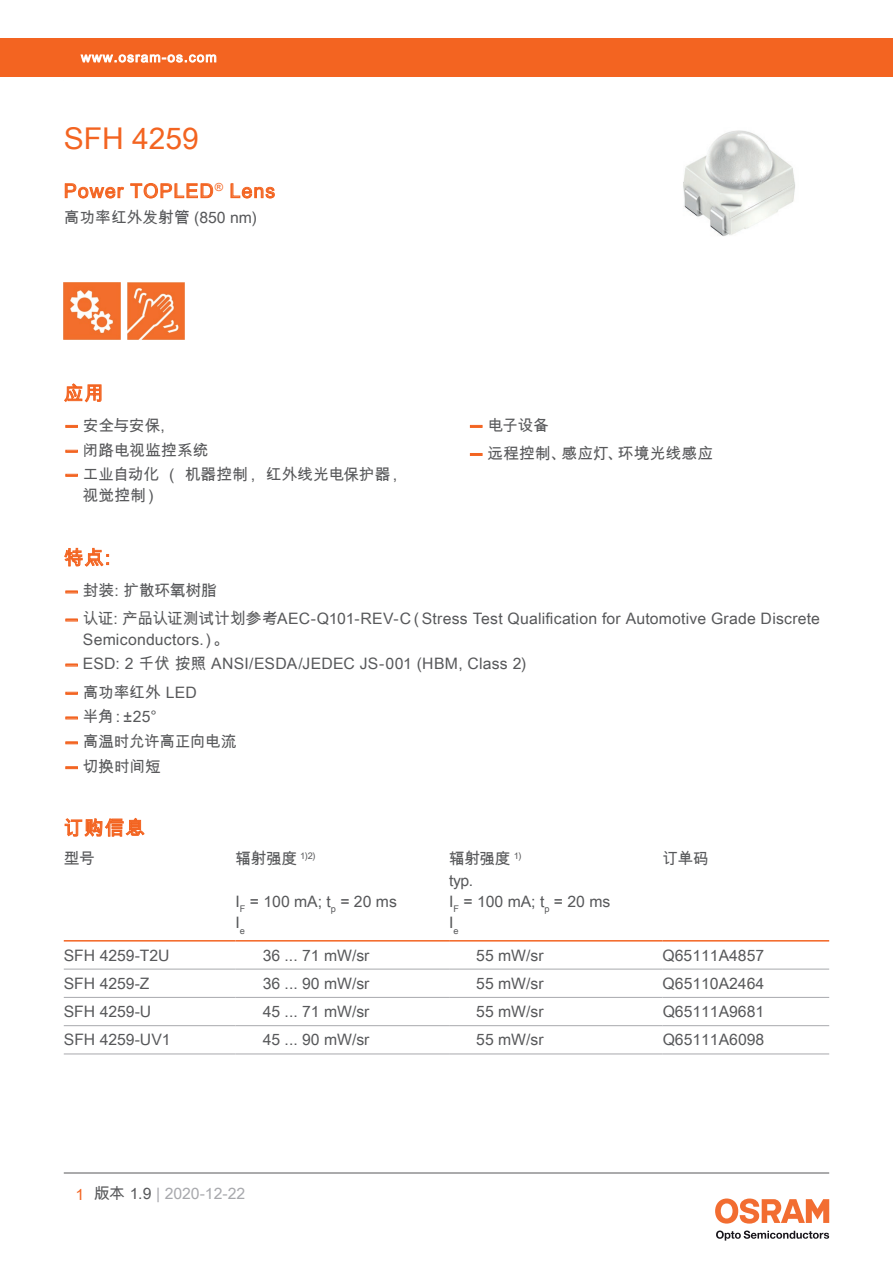
<style>
.page{position:relative;width:893px;height:1263px;background:#fff}
.page>*{position:absolute;margin:0;border:0;box-sizing:border-box;transform-origin:0 0}
.t1{font:30px "Arial Unicode MS";color:#f36421}
.t2{font:19.5px "Arial Unicode MS";letter-spacing:.055em;color:#f36421}
.t3{font:15.75px/21px "Arial Unicode MS";color:#57585a}
.t4{font:15.75px "Arial Unicode MS";color:#a8a9ad}
.t5{font:15.75px "Arial Unicode MS";letter-spacing:-.03em;color:#57585a}
.t6{font:13.5px "Arial Unicode MS";letter-spacing:.085em;color:#fff}
.s1{font-family:"Helvetica Neue LT Pro";font-weight:700;color:#f36421}
.s2{color:#f36421}
.s3{color:#57585a}
</style>
<div class="page">
<hr style="left:64px;top:1173px;width:765px;height:1px;background:#57585a">
<svg style="left:716px;top:1230px;width:113px;height:10px"></svg>
<svg style="left:715px;top:1198px;width:114px;height:25px"></svg>
<div style="left:0;top:38px;width:893px;height:39px;background:#f36421"></div>
<svg style="left:81px;top:55px;width:135px;height:7px"></svg>
<svg style="left:65px;top:384px;width:36px;height:18px"></svg>
<img style="left:683px;top:130px;width:112px;height:106px">
<svg style="left:65px;top:184px;width:59px;height:14px"></svg>
<svg style="left:131px;top:183px;width:82px;height:15px"></svg>
<svg style="left:231px;top:184px;width:43px;height:14px"></svg>
<img style="left:64px;top:282px;width:57px;height:57px">
<img style="left:128px;top:282px;width:57px;height:57px">
<svg style="left:66px;top:425px;width:11px;height:2px"></svg>
<svg style="left:66px;top:450px;width:11px;height:2px"></svg>
<svg style="left:66px;top:474px;width:11px;height:2px"></svg>
<svg style="left:470px;top:425px;width:12px;height:2px"></svg>
<svg style="left:470px;top:453px;width:12px;height:2px"></svg>
<svg style="left:65px;top:548px;width:44px;height:18px"></svg>
<svg style="left:66px;top:591px;width:11px;height:2px"></svg>
<svg style="left:66px;top:619px;width:11px;height:2px"></svg>
<svg style="left:66px;top:664px;width:11px;height:2px"></svg>
<svg style="left:66px;top:692px;width:11px;height:2px"></svg>
<svg style="left:66px;top:717px;width:11px;height:2px"></svg>
<svg style="left:66px;top:742px;width:11px;height:2px"></svg>
<svg style="left:66px;top:767px;width:11px;height:2px"></svg>
<hr style="left:64px;top:940px;width:172px;height:1px;background:#f36421">
<hr style="left:236px;top:940px;width:213px;height:1px;background:#f36421">
<hr style="left:449px;top:940px;width:214px;height:1px;background:#f36421">
<hr style="left:663px;top:940px;width:166px;height:1px;background:#f36421">
<hr style="left:64px;top:969px;width:172px;height:1px;background:#a8a9ad">
<hr style="left:236px;top:969px;width:213px;height:1px;background:#a8a9ad">
<hr style="left:449px;top:969px;width:214px;height:1px;background:#a8a9ad">
<hr style="left:663px;top:969px;width:166px;height:1px;background:#a8a9ad">
<hr style="left:64px;top:997px;width:172px;height:1px;background:#a8a9ad">
<hr style="left:236px;top:997px;width:213px;height:1px;background:#a8a9ad">
<hr style="left:449px;top:997px;width:214px;height:1px;background:#a8a9ad">
<hr style="left:663px;top:997px;width:166px;height:1px;background:#a8a9ad">
<hr style="left:64px;top:1025px;width:172px;height:1px;background:#a8a9ad">
<hr style="left:236px;top:1025px;width:213px;height:1px;background:#a8a9ad">
<hr style="left:449px;top:1025px;width:214px;height:1px;background:#a8a9ad">
<hr style="left:663px;top:1025px;width:166px;height:1px;background:#a8a9ad">
<hr style="left:64px;top:1053px;width:172px;height:1px;background:#a8a9ad">
<hr style="left:236px;top:1053px;width:213px;height:1px;background:#a8a9ad">
<hr style="left:449px;top:1053px;width:214px;height:1px;background:#a8a9ad">
<hr style="left:663px;top:1053px;width:166px;height:1px;background:#a8a9ad">
<svg style="left:65px;top:818px;width:79px;height:18px"></svg>
<p class="t6" style="left:81px;top:47px;width:137px">www.osram-os.com</p>
<h1 class="t1" style="left:64px;top:117px;width:137px">SFH 4259</h1>
<p class="t2" style="left:64px;top:177px;width:213px">Power TOPLED<sup>®</sup> Lens</p>
<p class="t3" style="left:64px;top:207px;width:195px">高功率红外发射管 (850 nm)</p>
<p class="t2" style="left:64px;top:379px;width:42px">应用</p>
<p class="t3" style="left:64px;top:414px;width:103px"><span class="s1">—</span> 安全与安保,</p>
<p class="t3" style="left:64px;top:439px;width:146px"><span class="s1">—</span> 闭路电视监控系统</p>
<p class="t3" style="left:83px;top:463px;width:322px;text-indent:-19px"><span class="s1">—</span> 工业自动化 （ 机器控制， 红外线光电保护器，视觉控制）</p>
<p class="t3" style="left:468px;top:414px;width:82px"><span class="s1">—</span> 电子设备</p>
<p class="t3" style="left:468px;top:442px;width:246px"><span class="s1">—</span> 远程控制、感应灯、环境光线感应</p>
<p class="t2" style="left:64px;top:543px;width:48px">特点:</p>
<p class="t3" style="left:64px;top:580px;width:155px"><span class="s1">—</span> 封装: 扩散环氧树脂</p>
<p class="t3" style="left:83px;top:608px;width:738px;text-indent:-19px"><span class="s1">—</span> 认证: 产品认证测试计划参考AEC-Q101-REV-C（Stress Test Qualification for Automotive Grade Discrete<br>Semiconductors.）。</p>
<p class="t3" style="left:64px;top:653px;width:464px"><span class="s1">—</span> ESD: 2 千伏 按照 ANSI/ESDA/JEDEC JS-001 (HBM, Class 2)</p>
<p class="t3" style="left:64px;top:681px;width:134px"><span class="s1">—</span> 高功率红外 LED</p>
<p class="t3" style="left:64px;top:706px;width:94px"><span class="s1">—</span> 半角：±25°</p>
<p class="t5" style="left:64px;top:730px;width:174px"><span class="s1">—</span> 高温时允许高正向电流</p>
<p class="t3" style="left:64px;top:756px;width:98px"><span class="s1">—</span> 切换时间短</p>
<p class="t2" style="left:64px;top:814px;width:83px">订购信息</p>
<p class="t3" style="left:64px;top:848px;width:33px">型号</p>
<p class="t3" style="left:236px;top:848px;width:82px">辐射强度 <sup>1)2)</sup></p>
<p class="t3" style="left:449px;top:848px;width:74px">辐射强度 <sup>1)</sup></p>
<p class="t3" style="left:663px;top:848px;width:48px">订单码</p>
<p class="t3" style="left:449px;top:869px;width:25px">typ.</p>
<p class="t3" style="left:236px;top:891px;width:163px">I<sub>F</sub> = 100 mA; t<sub>p</sub> = 20 ms</p>
<p class="t3" style="left:449px;top:891px;width:163px">I<sub>F</sub> = 100 mA; t<sub>p</sub> = 20 ms</p>
<p class="t3" style="left:236px;top:912px;width:11px">I<sub>e</sub></p>
<p class="t3" style="left:449px;top:912px;width:11px">I<sub>e</sub></p>
<p class="t3" style="left:64px;top:944px;width:107px">SFH 4259-T2U</p>
<p class="t3" style="left:263px;top:944px;width:108px">36 ... 71 mW/sr</p>
<p class="t3" style="left:476px;top:944px;width:69px">55 mW/sr</p>
<p class="t3" style="left:663px;top:944px;width:103px">Q65111A4857</p>
<p class="t3" style="left:64px;top:972px;width:87px">SFH 4259-Z</p>
<p class="t3" style="left:263px;top:972px;width:108px">36 ... 90 mW/sr</p>
<p class="t3" style="left:476px;top:972px;width:69px">55 mW/sr</p>
<p class="t3" style="left:663px;top:972px;width:103px">Q65110A2464</p>
<p class="t3" style="left:64px;top:1001px;width:89px">SFH 4259-U</p>
<p class="t3" style="left:263px;top:1001px;width:108px">45 ... 71 mW/sr</p>
<p class="t3" style="left:476px;top:1001px;width:69px">55 mW/sr</p>
<p class="t3" style="left:663px;top:1001px;width:103px">Q65111A9681</p>
<p class="t3" style="left:64px;top:1029px;width:108px">SFH 4259-UV1</p>
<p class="t3" style="left:263px;top:1029px;width:108px">45 ... 90 mW/sr</p>
<p class="t3" style="left:476px;top:1029px;width:69px">55 mW/sr</p>
<p class="t3" style="left:663px;top:1029px;width:103px">Q65111A6098</p>
<p class="t4" style="left:76px;top:1182px;width:171px"><span class="s2">1</span> <span class="s3">版本 1.9</span> | 2020-12-22</p>
</div>
